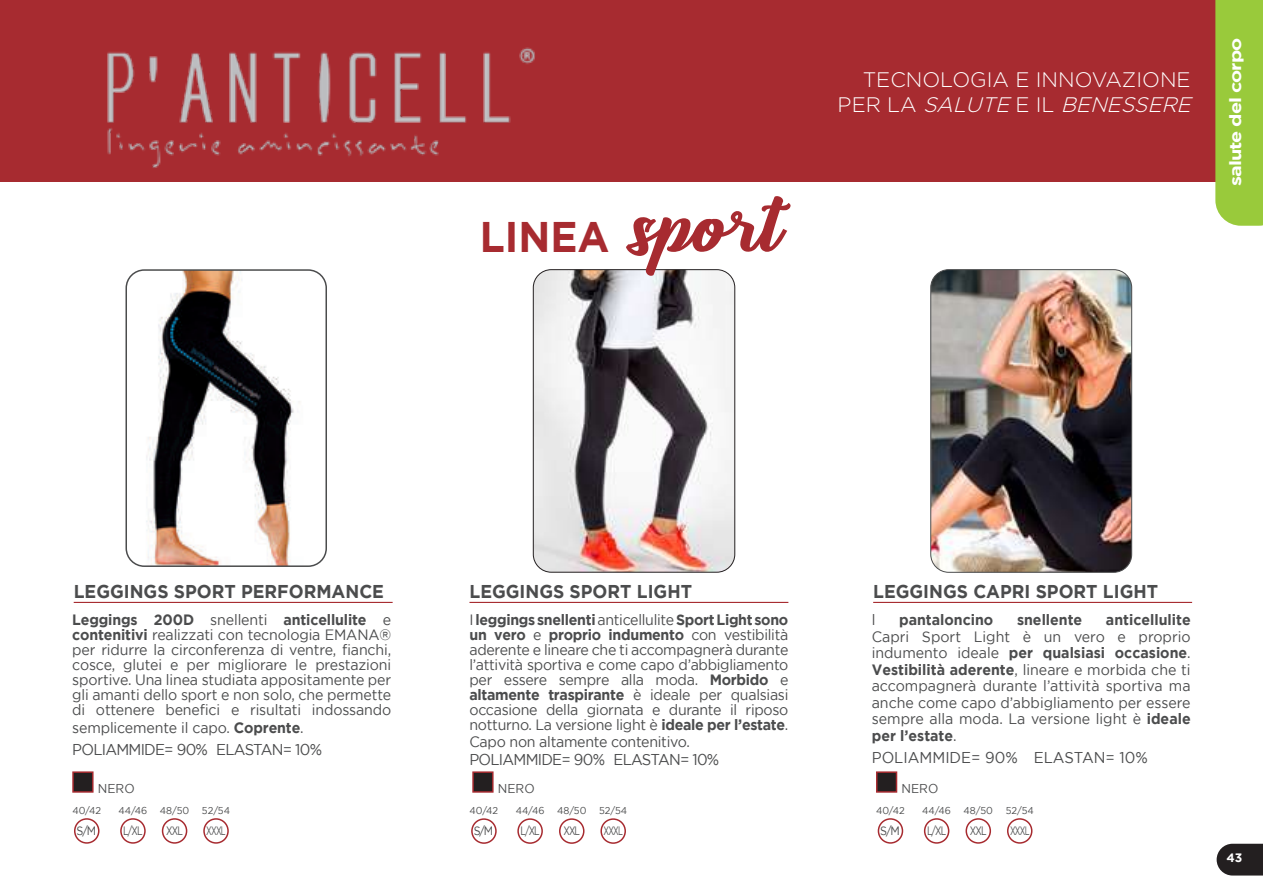
<style>
.page{position:relative;width:1263px;height:893px;background:#fff}
.page>*{position:absolute;margin:0;border:0;box-sizing:border-box;transform-origin:0 0}
.t1{font:700 42.75px "Gotham";color:#a72b30;scale:.95 1}
.t2{font:300 21px/25.2px "Gotham";color:#fff}
.t3{font:700 18.6px "Gotham";color:#4b4c4d;scale:.95 1}
.t4{font:700 16.2px "Gotham";letter-spacing:-.05em;color:#fff;scale:1.22 1}
.t5{font:15.6px "Gotham";letter-spacing:-.05em;color:#4b4c4d;scale:.95 1}
.t6{font:15.6px "Gotham";color:#4b4c4d;scale:.95 1}
.t7{font:15px/15px "Gotham";letter-spacing:-.01em;color:#4b4c4d;text-align:justify;scale:.95 1}
.t8{font:700 15px "Gotham";color:#4b4c4d;scale:.95 1}
.t9{font:12.9px "Gotham";color:#4b4c4d;scale:.95 1}
.t10{font:12.15px "Gotham";letter-spacing:-.1em;color:#4b4c4d;scale:.73 1}
.t11{font:12.15px "Gotham";letter-spacing:-.1em;color:#4b4c4d;scale:.64 1}
.t12{font:12.15px "Gotham";letter-spacing:-.1em;color:#4b4c4d;scale:.89 1}
.t13{font:700 12.15px "Gotham";color:#fff}
.t14{font:10.05px "Gotham";color:#4b4c4d;scale:.95 1}
.s1{font-family:"Richardine";font-weight:400;font-size:85.5px}
.s2{font-style:italic}
.s3{font-weight:700}
</style>
<div class="page">
<svg style="left:1216px;top:844px;width:47px;height:31px"></svg>
<div style="left:0;top:0;width:1263px;height:181px;background:#a72b30"></div>
<img style="left:107px;top:47px;width:428px;height:121px">
<img style="left:128px;top:272px;width:198px;height:294px">
<div style="left:125px;top:269px;width:202px;height:298px;border:2px solid #4b4c4d;border-radius:18px"></div>
<hr style="left:74px;top:602px;width:319px;height:1px;background:#a72b30">
<div style="left:73px;top:772px;width:20px;height:20px;background:#231f20"></div>
<div style="left:72px;top:771px;width:22px;height:22px;border:2px solid #a72b30"></div>
<div style="left:74px;top:818px;width:25px;height:26px;border:2px solid #a72b30;border-radius:50%"></div>
<div style="left:120px;top:818px;width:26px;height:26px;border:2px solid #a72b30;border-radius:50%"></div>
<div style="left:162px;top:818px;width:25px;height:26px;border:2px solid #a72b30;border-radius:50%"></div>
<div style="left:203px;top:818px;width:26px;height:26px;border:2px solid #a72b30;border-radius:50%"></div>
<img style="left:932px;top:270px;width:200px;height:302px">
<div style="left:930px;top:269px;width:202px;height:304px;border:1px solid #4b4c4d;border-radius:18px"></div>
<hr style="left:873px;top:602px;width:319px;height:1px;background:#a72b30">
<div style="left:877px;top:772px;width:19px;height:20px;background:#231f20"></div>
<div style="left:876px;top:771px;width:21px;height:22px;border:2px solid #a72b30"></div>
<div style="left:878px;top:818px;width:25px;height:26px;border:2px solid #a72b30;border-radius:50%"></div>
<div style="left:924px;top:818px;width:25px;height:26px;border:2px solid #a72b30;border-radius:50%"></div>
<div style="left:965px;top:818px;width:26px;height:26px;border:2px solid #a72b30;border-radius:50%"></div>
<div style="left:1007px;top:818px;width:25px;height:26px;border:2px solid #a72b30;border-radius:50%"></div>
<hr style="left:469px;top:602px;width:319px;height:1px;background:#a72b30">
<div style="left:473px;top:772px;width:20px;height:20px;background:#231f20"></div>
<div style="left:472px;top:771px;width:22px;height:22px;border:2px solid #a72b30"></div>
<div style="left:471px;top:818px;width:26px;height:26px;border:2px solid #a72b30;border-radius:50%"></div>
<div style="left:517px;top:818px;width:26px;height:26px;border:2px solid #a72b30;border-radius:50%"></div>
<div style="left:559px;top:818px;width:25px;height:26px;border:2px solid #a72b30;border-radius:50%"></div>
<div style="left:600px;top:818px;width:26px;height:26px;border:2px solid #a72b30;border-radius:50%"></div>
<img style="left:533px;top:270px;width:202px;height:301px">
<div style="left:533px;top:269px;width:202px;height:304px;border:1px solid #231f20;border-radius:18px"></div>
<div style="left:1215px;top:0;width:48px;height:226px;background:#99ca3b"></div>
<h1 class="t1" style="left:480px;top:212px;width:321px">LINEA <span class="s1">sport</span></h1>
<h2 class="t2" style="left:838px;top:66px;width:361px;text-indent:25px">TECNOLOGIA E INNOVAZIONE<br>P E R L A <span class="s2">SALUTE</span> E I L <span class="s2">BENESSERE</span></h2>
<p class="t4" style="left:1226px;top:186px;width:123px;rotate:-90deg">salute del corpo</p>
<p class="t3" style="left:74px;top:580px;width:328px">LEGGINGS SPORT PERFORMANCE</p>
<p class="t7" style="left:72px;top:612px;width:337px"><span class="s3">Leggings 200D</span> snellenti <span class="s3">anticellulite</span> e <span class="s3">contenitivi</span> realizzati con tecnologia EMANA® per ridurre la circonferenza di ventre, fianchi, cosce, glutei e per migliorare le prestazioni sportive. Una linea studiata appositamente per gli amanti dello sport e non solo, che permette di ottenere benefici e risultati indossando</p>
<p class="t7" style="left:72px;top:720px;width:245px">semplicemente il capo. <span class="s3">Coprente</span>.</p>
<p class="t5" style="left:72px;top:741px;width:264px">POLIAMMIDE= 90% ELASTAN= 10%</p>
<p class="t9" style="left:98px;top:781px;width:40px">NERO</p>
<p class="t14" style="left:72px;top:805px;width:32px">40/42</p>
<p class="t12" style="left:77px;top:824px;width:24px">S/M</p>
<p class="t14" style="left:119px;top:805px;width:32px">44/46</p>
<p class="t10" style="left:123px;top:824px;width:28px">L/XL</p>
<p class="t14" style="left:160px;top:805px;width:32px">48/50</p>
<p class="t10" style="left:166px;top:824px;width:24px">XXL</p>
<p class="t14" style="left:202px;top:805px;width:31px">52/54</p>
<p class="t11" style="left:206px;top:824px;width:32px">XXXL</p>
<p class="t3" style="left:469px;top:580px;width:236px">LEGGINGS SPORT LIGHT</p>
<p class="t7" style="left:469px;top:612px;width:337px">I <span class="s3">leggings snellenti</span> anticellulite <span class="s3">Sport Light sono un vero</span> e <span class="s3">proprio indumento</span> con vestibilità aderente e lineare che ti accompagnerà durante l’attività sportiva e come capo d’abbigliamento per essere sempre alla moda. <span class="s3">Morbido</span> e <span class="s3">altamente traspirante</span> è ideale per qualsiasi occasione della giornata e durante il riposo notturno. La versione light è <span class="s3">ideale per l’estate</span>.</p>
<p class="t7" style="left:469px;top:734px;width:233px">Capo non altamente contenitivo.</p>
<p class="t5" style="left:469px;top:750px;width:264px">POLIAMMIDE= 90% ELASTAN= 10%</p>
<p class="t9" style="left:498px;top:781px;width:40px">NERO</p>
<p class="t14" style="left:470px;top:805px;width:32px">40/42</p>
<p class="t12" style="left:474px;top:824px;width:24px">S/M</p>
<p class="t14" style="left:516px;top:805px;width:32px">44/46</p>
<p class="t10" style="left:520px;top:824px;width:28px">L/XL</p>
<p class="t14" style="left:557px;top:805px;width:32px">48/50</p>
<p class="t10" style="left:563px;top:824px;width:24px">XXL</p>
<p class="t14" style="left:599px;top:805px;width:31px">52/54</p>
<p class="t11" style="left:603px;top:824px;width:32px">XXXL</p>
<p class="t3" style="left:873px;top:580px;width:301px">LEGGINGS CAPRI SPORT LIGHT</p>
<p class="t7" style="left:872px;top:612px;width:5px">l</p>
<p class="t8" style="left:899px;top:611px;width:101px">pantaloncino</p>
<p class="t8" style="left:1017px;top:611px;width:70px">snellente</p>
<p class="t8" style="left:1106px;top:611px;width:91px">anticellulite</p>
<p class="t7" style="left:872px;top:628px;width:337px;line-height:16.5px">Capri Sport Light è un vero e proprio indumento ideale <span class="s3">per qualsiasi occasione</span>.<br><span class="s3">Vestibilità aderente</span>, lineare e morbida che ti accompagnerà durante l’attività sportiva ma anche come capo d’abbigliamento per essere sempre alla moda. La versione light è <span class="s3">ideale per l’estate</span>.</p>
<p class="t6" style="left:872px;top:749px;width:292px">POLIAMMIDE= 90% ELASTAN= 10%</p>
<p class="t9" style="left:901px;top:781px;width:40px">NERO</p>
<p class="t14" style="left:876px;top:805px;width:32px">40/42</p>
<p class="t12" style="left:880px;top:824px;width:24px">S/M</p>
<p class="t14" style="left:922px;top:805px;width:32px">44/46</p>
<p class="t10" style="left:927px;top:824px;width:28px">L/XL</p>
<p class="t14" style="left:963px;top:805px;width:32px">48/50</p>
<p class="t10" style="left:970px;top:824px;width:24px">XXL</p>
<p class="t14" style="left:1006px;top:805px;width:31px">52/54</p>
<p class="t11" style="left:1010px;top:824px;width:32px">XXXL</p>
<p class="t13" style="left:1226px;top:851px;width:17px">43</p>
</div>
